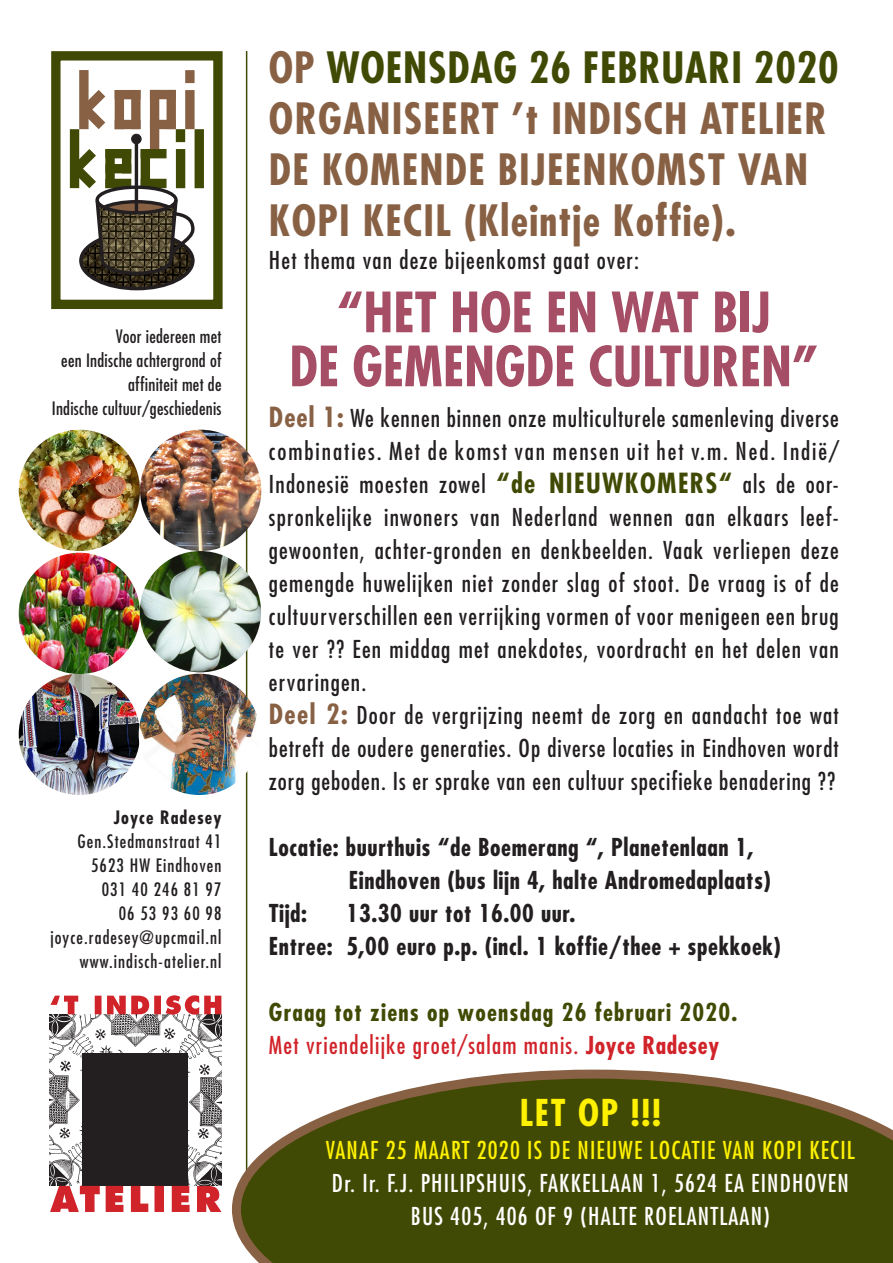
<style>
.page{position:relative;width:893px;height:1263px;background:#fff}
.page>*{position:absolute;margin:0;border:0;box-sizing:border-box;transform-origin:0 0}
.t1{font:700 condensed 54px "Futura";color:#a64e65}
.t2{font:700 condensed 42px/51px "Futura";letter-spacing:.03em;color:#886145}
.t3{font:700 condensed 36px "Futura";color:#fff101}
.t4{font:condensed 24px/33px "Futura";letter-spacing:.05em;color:#231f20;text-align:justify}
.t5{font:700 condensed 24px "Futura";letter-spacing:.025em;color:#231f20}
.t6{font:condensed 24px "Futura";letter-spacing:.05em;color:#fff}
.t7{font:condensed 24px "Futura";letter-spacing:.05em;color:#fff101}
.t8{font:condensed 24px "Futura";letter-spacing:.05em;color:#d1232a}
.t9{font:700 condensed 24px "Futura";letter-spacing:.05em;color:#414a04}
.t10{font:condensed 18px "Futura";letter-spacing:.06em;color:#231f20}
.t11{font:condensed 18px "Futura";letter-spacing:.015em;color:#231f20}
.t12{font:700 condensed 18px "Futura";letter-spacing:.06em;color:#231f20}
.s1{color:#414a04}
.s2{font-weight:700;font-size:27px;color:#886145}
.s3{font-weight:700;font-size:27px;color:#414a04}
.s4{font-weight:700}
</style>
<div class="page">
<div style="left:51px;top:51px;width:172px;height:258px;background:#fff;border:9px solid #414a04"></div>
<div style="left:79px;top:70px;width:10px;height:59px;background:#886145"></div>
<div style="left:185px;top:70px;width:10px;height:13px;background:#886145"></div>
<div style="left:195px;top:129px;width:9px;height:59px;background:#414a04"></div>
<svg style="left:69px;top:80px;width:127px;height:211px"></svg>
<hr style="left:135px;top:139px;width:3px;height:73px;background:#231f20">
<div style="left:132px;top:134px;width:9px;height:10px;background:#231f20;border-radius:50%"></div>
<div style="left:132px;top:134px;width:9px;height:10px;border:1px solid #231f20;border-radius:50%"></div>
<img style="left:50px;top:1014px;width:171px;height:172px">
<div style="left:82px;top:1053px;width:105px;height:133px;background:#231f20"></div>
<svg style="left:50px;top:1186px;width:172px;height:26px"></svg>
<svg style="left:50px;top:995px;width:171px;height:19px"></svg>
<hr style="left:246px;top:51px;width:1px;height:1161px;background:#414a04">
<svg style="left:232px;top:1069px;width:661px;height:194px;background:#5d6328"></svg>
<img style="left:19px;top:430px;width:121px;height:121px;border-radius:61px">
<img style="left:140px;top:430px;width:121px;height:121px;border-radius:61px">
<img style="left:19px;top:674px;width:121px;height:121px;border-radius:61px">
<img style="left:139px;top:674px;width:121px;height:121px;border-radius:61px">
<img style="left:19px;top:553px;width:121px;height:121px;border-radius:61px">
<img style="left:140px;top:551px;width:121px;height:121px;border-radius:61px">
<p class="t11" style="left:116px;top:325px;width:107px">Voor iedereen met</p>
<p class="t11" style="left:61px;top:349px;width:162px">een Indische achtergrond of</p>
<p class="t11" style="left:128px;top:373px;width:95px">affiniteit met de</p>
<p class="t11" style="left:52px;top:397px;width:171px">Indische cultuur/geschiedenis</p>
<p class="t12" style="left:114px;top:806px;width:109px">Joyce Radesey</p>
<p class="t10" style="left:77px;top:830px;width:146px">Gen.Stedmanstraat 41</p>
<p class="t10" style="left:91px;top:854px;width:132px">5623 HW Eindhoven</p>
<p class="t10" style="left:102px;top:878px;width:121px">031 40 246 81 97</p>
<p class="t10" style="left:119px;top:902px;width:104px">06 53 93 60 98</p>
<p class="t10" style="left:50px;top:926px;width:173px">joyce.radesey@upcmail.nl</p>
<p class="t10" style="left:80px;top:950px;width:143px">www.indisch-atelier.nl</p>
<p class="t2" style="left:269px;top:43px;width:571px">OP <span class="s1">WOENSDAG 26 FEBRUARI 2020<br></span>ORGANISEERT ’t INDISCH ATELIER<br>DE KOMENDE BIJEENKOMST VAN<br>KOPI KECIL (Kleintje Koffie).</p>
<p class="t4" style="left:269px;top:244px;width:372px">Het thema van deze bijeenkomst gaat over:</p>
<p class="t1" style="left:337px;top:279px;width:435px">“HET HOE EN WAT BIJ</p>
<p class="t1" style="left:289px;top:333px;width:531px">DE GEMENGDE CULTUREN”</p>
<p class="t4" style="left:269px;top:402px;width:571px"><span class="s2">Deel 1:</span> We kennen binnen onze multiculturele samenleving diverse combinaties. Met de komst van mensen uit het v.m. Ned. Indië/</p>
<p class="t4" style="left:269px;top:468px;width:571px">Indonesië moesten zowel <span class="s3">“de NIEUWKOMERS“</span> als de oor&shy;spronkelijke inwoners van Nederland wennen aan elkaars leef&shy;gewoonten, achter-gronden en denkbeelden. Vaak verliepen deze gemengde huwelijken niet zonder slag of stoot. De vraag is of de cultuurverschillen een verrijking vormen of voor menigeen een brug te ver ?? Een middag met anekdotes, voordracht en het delen van ervaringen.</p>
<p class="t4" style="left:269px;top:699px;width:571px"><span class="s2">Deel 2:</span> Door de vergrijzing neemt de zorg en aandacht toe wat betreft de oudere generaties. Op diverse locaties in Eindhoven wordt zorg geboden. Is er sprake van een cultuur specifieke benadering ??</p>
<p class="t5" style="left:269px;top:832px;width:486px">Locatie: buurthuis “de Boemerang “, Planetenlaan 1,</p>
<p class="t5" style="left:349px;top:865px;width:424px">Eindhoven (bus lijn 4, halte Andromedaplaats)</p>
<p class="t5" style="left:269px;top:898px;width:40px">Tijd:</p>
<p class="t5" style="left:347px;top:898px;width:230px">13.30 uur tot 16.00 uur.</p>
<p class="t5" style="left:269px;top:931px;width:513px">Entree: 5,00 euro p.p. (incl. 1 koffie/thee + spekkoek)</p>
<p class="t9" style="left:269px;top:997px;width:470px">Graag tot ziens op woensdag 26 februari 2020.</p>
<p class="t8" style="left:269px;top:1031px;width:452px">Met vriendelijke groet/salam manis. <span class="s4">Joyce Radesey</span></p>
<p class="t3" style="left:520px;top:1090px;width:143px">LET OP !!!</p>
<p class="t7" style="left:326px;top:1135px;width:530px">VANAF 25 MAART 2020 IS DE NIEUWE LOCATIE VAN KOPI KECIL</p>
<p class="t6" style="left:332px;top:1168px;width:518px">Dr. Ir. F.J. PHILIPSHUIS, FAKKELLAAN 1, 5624 EA EINDHOVEN</p>
<p class="t6" style="left:411px;top:1201px;width:361px">BUS 405, 406 OF 9 (HALTE ROELANTLAAN)</p>
</div>
